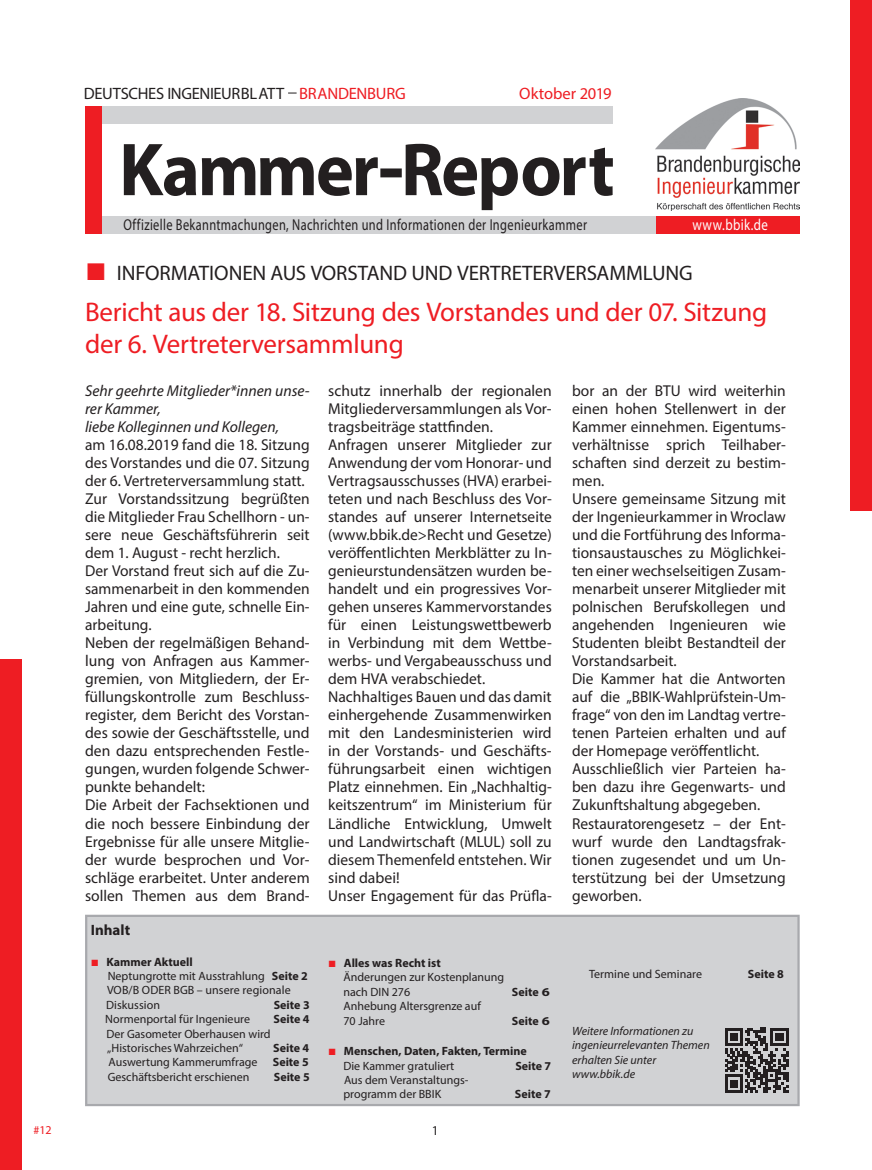
<style>
.page{position:relative;width:872px;height:1170px;background:#fff}
.page>*{position:absolute;margin:0;border:0;box-sizing:border-box;transform-origin:0 0}
.t1{font:700 75.6px "Myriad Pro";letter-spacing:-.03em;color:#231f20;scale:.95 1}
.t2{font:27px/32.4px "Myriad Pro";letter-spacing:-.01em;color:#ee1d23}
.t3{font:21px "Myriad Pro";letter-spacing:-.005em;color:#231f20}
.t4{font:16.5px "Myriad Pro";letter-spacing:-.015em;color:#231f20}
.t5{font:16.5px "Myriad Pro";color:#ee1d23}
.t6{font:15.9px "Myriad Pro";letter-spacing:.03em;color:#231f20;scale:.78 1}
.t7{font:15.9px "Myriad Pro";letter-spacing:.03em;color:#fff;scale:.81 1}
.t8{font:15.75px/18px "Myriad Pro";color:#231f20}
.t9{font:italic 15.75px/18px "Myriad Pro";color:#231f20}
.t10{font:700 15px "Myriad Pro";color:#231f20}
.t11{font:13.5px "Myriad Pro";color:#231f20}
.t12{font:12px/14.4px "Myriad Pro";color:#231f20}
.t13{font:700 12px/14.4px "Myriad Pro";color:#231f20}
.t14{font:italic 12px/14.4px "Myriad Pro";color:#231f20}
.t15{font:12px "Myriad Pro";color:#ee1d23}
.s1{color:#ee1d23}
.s2{font-family:"Arial";font-size:36px;color:#ee1d23}
.s3{font-family:"Arial";font-size:13.5px;color:#ee1d23}
.s4{font-weight:700}
.s5{font-family:"Arial";font-weight:400;font-size:13.5px;color:#ee1d23}
.s6{font-weight:400}
</style>
<div class="page">
<div style="left:85px;top:914px;width:714px;height:192px;background:#d1d2d4;border:2px solid #a8a9ad"></div>
<div style="left:380px;top:168px;width:22px;height:9px;background:#231f20"></div>
<div style="left:102px;top:106px;width:510px;height:17px;background:#d1d2d4"></div>
<div style="left:102px;top:217px;width:554px;height:17px;background:#d1d2d4"></div>
<div style="left:85px;top:106px;width:17px;height:128px;background:#ee1d23"></div>
<div style="left:656px;top:217px;width:143px;height:17px;background:#ee1d23"></div>
<div style="left:850px;top:0;width:22px;height:510px;background:#ee1d23"></div>
<div style="left:0;top:659px;width:21px;height:510px;background:#ee1d23"></div>
<svg style="left:725px;top:1027px;width:63px;height:65px"></svg>
<img style="left:655px;top:99px;width:144px;height:111px">
<p class="t4" style="left:84px;top:83px;width:323px">DEUTSCHES INGENIEURBLATT <span class="s1">BRANDENBURG</span></p>
<p class="t5" style="left:519px;top:83px;width:94px">Oktober 2019</p>
<h1 class="t1" style="left:119px;top:120px;width:523px">Kammer Report</h1>
<p class="t6" style="left:123px;top:215px;width:596px">Offizielle Bekanntmachungen, Nachrichten und Informationen der Ingenieurkammer</p>
<p class="t7" style="left:692px;top:215px;width:95px">www.bbik.de</p>
<h3 class="t3" style="left:85px;top:260px;width:609px"><span class="s2">■</span> INFORMATIONEN AUS VORSTAND UND VERTRETERVERSAMMLUNG</h3>
<h2 class="t2" style="left:85px;top:295px;width:683px">Bericht aus der 18. Sitzung des Vorstandes und der 07. Sitzung der 6. Vertreterversammlung</h2>
<p class="t8" style="left:572px;top:381px;width:215px">bor an der BTU wird weiterhin einen hohen Stellenwert in der<br>Kammer einnehmen. Eigentums&shy;verhältnisse sprich Teilhaber&shy;schaften sind derzeit zu bestim&shy;men.<br>Unsere gemeinsame Sitzung mit der Ingenieurkammer in Wroclaw und die Fortführung des Informa&shy;tionsaustausches zu Möglichkei&shy;ten einer wechselseitigen Zusam&shy;menarbeit unserer Mitglieder mit polnischen Berufskollegen und angehenden Ingenieuren wie<br>Studenten bleibt Bestandteil der<br>Vorstandsarbeit.<br>Die Kammer hat die Antworten auf die „BBIK-Wahlprüfstein-Um&shy;frage“ von den im Landtag vertre&shy;tenen Parteien erhalten und auf der Homepage veröffentlicht.<br>Ausschließlich vier Parteien ha&shy;ben dazu ihre Gegenwarts- und<br>Zukunftshaltung abgegeben.<br>Restauratorengesetz – der Ent&shy;wurf wurde den Landtagsfrak&shy;tionen zugesendet und um Un&shy;terstützung bei der Umsetzung geworben.</p>
<p class="t9" style="left:85px;top:381px;width:226px">Sehr geehrte Mitglieder*innen unse&shy;rer Kammer,<br>liebe Kolleginnen und Kollegen,</p>
<p class="t8" style="left:85px;top:435px;width:226px">am 16.08.2019 fand die 18. Sitzung des Vorstandes und die 07. Sitzung der 6. Vertreterversammlung statt.<br>Zur Vorstandssitzung begrüßten die Mitglieder Frau Schellhorn - un&shy;sere neue Geschäftsführerin seit dem 1. August - recht herzlich.<br>Der Vorstand freut sich auf die Zu&shy;sammenarbeit in den kommenden<br>Jahren und eine gute, schnelle Ein&shy;arbeitung.<br>Neben der regelmäßigen Behand&shy;lung von Anfragen aus Kammer&shy;gremien, von Mitgliedern, der Er&shy;füllungskontrolle zum Beschluss&shy;register, dem Bericht des Vorstan&shy;des sowie der Geschäftsstelle, und den dazu entsprechenden Festle&shy;gungen, wurden folgende Schwer&shy;punkte behandelt:<br>Die Arbeit der Fachsektionen und die noch bessere Einbindung der<br>Ergebnisse für alle unsere Mitglie&shy;der wurde besprochen und Vor&shy;schläge erarbeitet. Unter anderem sollen Themen aus dem Brand-</p>
<p class="t8" style="left:328px;top:381px;width:225px">schutz innerhalb der regionalen<br>Mitgliederversammlungen als Vor&shy;tragsbeiträge stattfinden.<br>Anfragen unserer Mitglieder zur<br>Anwendung der vom Honorar- und<br>Vertragsausschusses (HVA) erarbei&shy;teten und nach Beschluss des Vor&shy;standes auf unserer Internetseite (www.bbik.de&gt;Recht und Gesetze) veröffentlichten Merkblätter zu In&shy;genieurstundensätzen wurden be&shy;handelt und ein progressives Vor&shy;gehen unseres Kammervorstandes für einen Leistungswettbewerb in Verbindung mit dem Wettbe&shy;werbs- und Vergabeausschuss und dem HVA verabschiedet.<br>Nachhaltiges Bauen und das damit einhergehende Zusammenwirken mit den Landesministerien wird in der Vorstands- und Geschäfts&shy;führungsarbeit einen wichtigen<br>Platz einnehmen. Ein „Nachhaltig&shy;keitszentrum“ im Ministerium für<br>Ländliche Entwicklung, Umwelt und Landwirtschaft (MLUL) soll zu diesem Themenfeld entstehen. Wir sind dabei!<br>Unser Engagement für das Prüfla-</p>
<p class="t10" style="left:91px;top:920px;width:41px">Inhalt</p>
<p class="t12" style="left:106px;top:954px;width:203px;text-indent:-15px"><span class="s3">■</span> <span class="s4">Kammer Aktuell<br></span>Neptungrotte mit Ausstrahlung <span class="s4">Seite 2<br></span>VOB/B ODER BGB – unsere regionale<br>Diskussion</p>
<p class="t13" style="left:274px;top:997px;width:37px">Seite 3</p>
<p class="t12" style="left:105px;top:1011px;width:146px">Normenportal für Ingenieure</p>
<p class="t13" style="left:273px;top:1011px;width:37px">Seite 4</p>
<p class="t12" style="left:106px;top:1026px;width:166px">Der Gasometer Oberhausen wird „Historisches Wahrzeichen“</p>
<p class="t13" style="left:273px;top:1040px;width:37px">Seite 4</p>
<p class="t12" style="left:108px;top:1054px;width:150px">Auswertung Kammerumfrage</p>
<p class="t13" style="left:273px;top:1054px;width:37px">Seite 5</p>
<p class="t12" style="left:108px;top:1069px;width:143px">Geschäftsbericht erschienen</p>
<p class="t13" style="left:274px;top:1069px;width:37px">Seite 5</p>
<p class="t12" style="left:343px;top:955px;width:162px;text-indent:-15px"><span class="s3">■</span> <span class="s4">Alles was Recht ist<br></span>Änderungen zur Kostenplanung nach DIN 276</p>
<p class="t13" style="left:512px;top:984px;width:39px">Seite 6</p>
<p class="t12" style="left:343px;top:998px;width:139px">Anhebung Altersgrenze auf<br>70 Jahre</p>
<p class="t13" style="left:512px;top:1012px;width:39px">Seite 6</p>
<p class="t13" style="left:343px;top:1043px;width:185px;text-indent:-15px"><span class="s5">■</span> Menschen, Daten, Fakten, Termine<br><span class="s6">Die Kammer gratuliert</span></p>
<p class="t13" style="left:515px;top:1057px;width:37px">Seite 7</p>
<p class="t12" style="left:343px;top:1072px;width:126px">Aus dem Veranstaltungs&shy;programm der BBIK</p>
<p class="t13" style="left:515px;top:1086px;width:37px">Seite 7</p>
<p class="t15" style="left:33px;top:1122px;width:20px">#12</p>
<p class="t11" style="left:432px;top:1121px;width:8px">1</p>
<p class="t12" style="left:589px;top:966px;width:114px">Termine und Seminare</p>
<p class="t13" style="left:748px;top:966px;width:37px">Seite 8</p>
<p class="t14" style="left:572px;top:1023px;width:139px">Weitere Informationen zu ingenieurrelevanten Themen erhalten Sie unter www.bbik.de</p>
</div>
